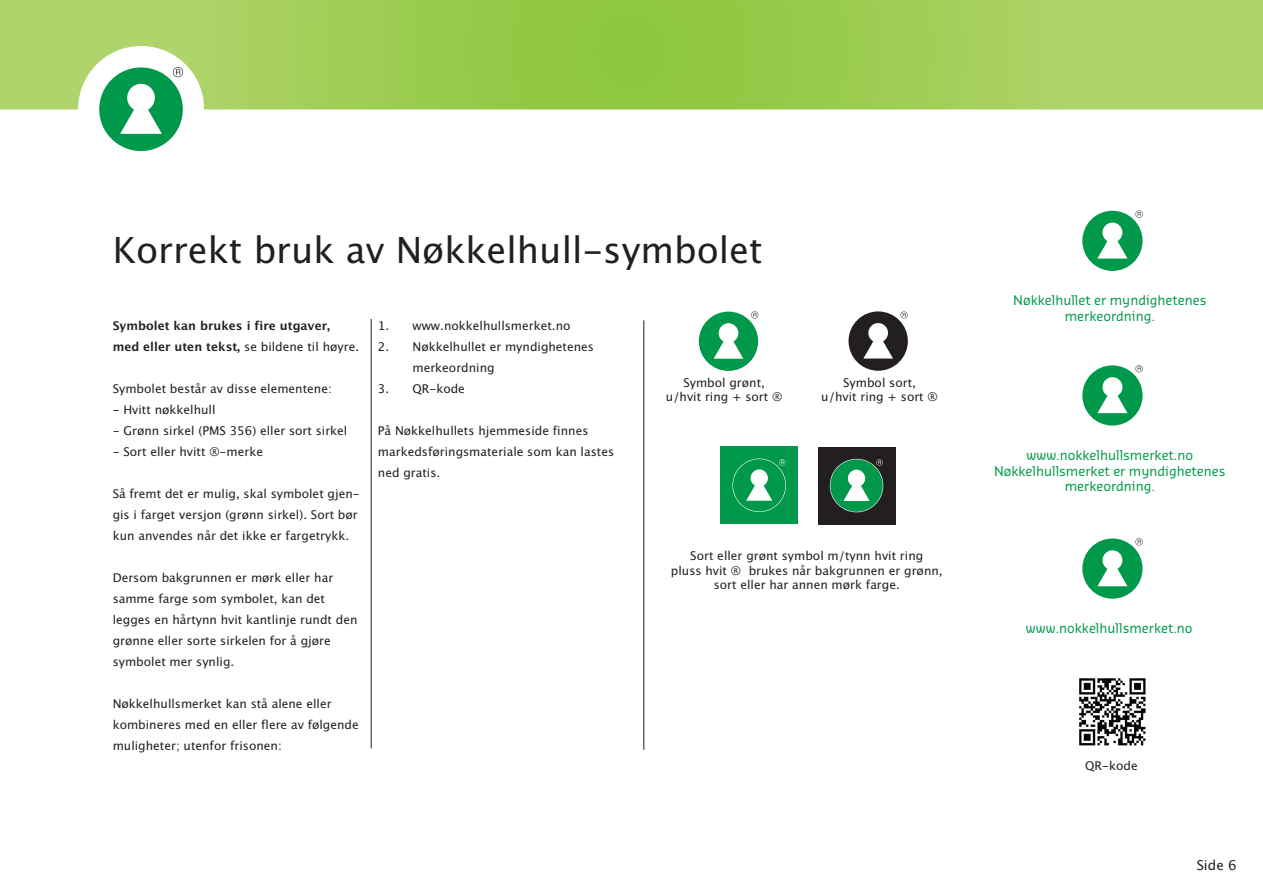
<style>
.page{position:relative;width:1263px;height:893px;background:#fff}
.page>*{position:absolute;margin:0;border:0;box-sizing:border-box;transform-origin:0 0}
.t1{font:36px "Lucida Grande";color:#231f20}
.t2{font:13.5px "Lucida Grande";color:#231f20}
.t3{font:13.05px/15.8px "Sansa";color:#00984a;text-align:center}
.t4{font:12px/21px "Lucida Grande";color:#231f20}
.t5{font:700 12px/21px "Lucida Grande";color:#231f20}
.s1{font-weight:400}
</style>
<div class="page">
<img style="left:0;top:0;width:1263px;height:110px">
<div style="left:78px;top:46px;width:126px;height:126px;background:#fff;border-radius:50%"></div>
<div style="left:99px;top:67px;width:84px;height:84px;background:#00984a;border-radius:50%"></div>
<div style="left:127px;top:84px;width:28px;height:28px;background:#fff;border-radius:50%"></div>
<svg style="left:120px;top:109px;width:42px;height:25px"></svg>
<svg style="left:173px;top:67px;width:10px;height:10px"></svg>
<hr style="left:371px;top:319px;width:1px;height:429px;background:#231f20">
<hr style="left:643px;top:320px;width:1px;height:430px;background:#231f20">
<img style="left:1079px;top:678px;width:67px;height:68px">
<div style="left:1082px;top:211px;width:60px;height:60px;background:#00984a;border-radius:50%"></div>
<div style="left:1102px;top:223px;width:20px;height:19px;background:#fff;border-radius:50%"></div>
<svg style="left:1097px;top:241px;width:30px;height:18px"></svg>
<svg style="left:1135px;top:210px;width:8px;height:8px"></svg>
<div style="left:1082px;top:365px;width:60px;height:61px;background:#00984a;border-radius:50%"></div>
<div style="left:1102px;top:377px;width:20px;height:20px;background:#fff;border-radius:50%"></div>
<svg style="left:1097px;top:395px;width:30px;height:18px"></svg>
<svg style="left:1135px;top:365px;width:8px;height:7px"></svg>
<div style="left:1082px;top:538px;width:60px;height:61px;background:#00984a;border-radius:50%"></div>
<div style="left:1102px;top:550px;width:20px;height:20px;background:#fff;border-radius:50%"></div>
<svg style="left:1097px;top:569px;width:30px;height:17px"></svg>
<svg style="left:1135px;top:538px;width:8px;height:7px"></svg>
<div style="left:818px;top:447px;width:77px;height:77px;background:#231f20"></div>
<svg style="left:830px;top:459px;width:53px;height:53px"></svg>
<div style="left:720px;top:446px;width:78px;height:78px;background:#00984a"></div>
<svg style="left:732px;top:459px;width:54px;height:53px"></svg>
<div style="left:848px;top:311px;width:60px;height:60px;background:#231f20;border-radius:50%"></div>
<div style="left:868px;top:323px;width:20px;height:20px;background:#fff;border-radius:50%"></div>
<svg style="left:863px;top:341px;width:30px;height:17px"></svg>
<svg style="left:900px;top:311px;width:8px;height:8px"></svg>
<div style="left:699px;top:312px;width:59px;height:59px;background:#00984a;border-radius:50%"></div>
<div style="left:719px;top:323px;width:19px;height:20px;background:#fff;border-radius:50%"></div>
<svg style="left:714px;top:341px;width:29px;height:18px"></svg>
<svg style="left:751px;top:311px;width:7px;height:8px"></svg>
<h1 class="t1" style="left:113px;top:235px;width:652px">Korrekt bruk av Nøkkelhull-symbolet</h1>
<p class="t5" style="left:113px;top:316px;width:248px">Symbolet kan brukes i fire utgaver, med eller uten tekst, <span class="s1">se bildene til høyre.</span></p>
<p class="t4" style="left:113px;top:379px;width:221px">Symbolet består av disse elementene:</p>
<p class="t4" style="left:113px;top:400px;width:104px">- Hvitt nøkkelhull</p>
<p class="t4" style="left:113px;top:421px;width:236px">- Grønn sirkel (PMS 356) eller sort sirkel</p>
<p class="t4" style="left:113px;top:442px;width:152px">- Sort eller hvitt ®-merke</p>
<p class="t4" style="left:113px;top:484px;width:249px">Så fremt det er mulig, skal symbolet gjen&shy;gis i farget versjon (grønn sirkel). Sort bør kun anvendes når det ikke er fargetrykk.</p>
<p class="t4" style="left:113px;top:568px;width:246px">Dersom bakgrunnen er mørk eller har samme farge som symbolet, kan det legges en hårtynn hvit kantlinje rundt den grønne eller sorte sirkelen for å gjøre symbolet mer synlig.</p>
<p class="t4" style="left:113px;top:694px;width:248px">Nøkkelhullsmerket kan stå alene eller kombineres med en eller flere av følgende muligheter; utenfor frisonen:</p>
<p class="t4" style="left:378px;top:316px;width:194px">1. www.nokkelhullsmerket.no</p>
<p class="t4" style="left:412px;top:337px;width:183px;text-indent:-35px">2. Nøkkelhullet er myndighetenes merkeordning</p>
<p class="t4" style="left:378px;top:379px;width:88px">3. QR-kode</p>
<p class="t4" style="left:378px;top:421px;width:238px">På Nøkkelhullets hjemmeside finnes markedsføringsmateriale som kan lastes ned gratis.</p>
<p class="t4" style="left:666px;top:376px;width:118px;line-height:14.4px;text-align:center">Symbol grønt, u/hvit ring + sort ®</p>
<p class="t4" style="left:821px;top:376px;width:118px;line-height:14.4px;text-align:center">Symbol sort,<br>u/hvit ring + sort ®</p>
<p class="t4" style="left:671px;top:550px;width:273px;line-height:14.4px;text-align:center">Sort eller grønt symbol m/tynn hvit ring<br>pluss hvit ® brukes når bakgrunnen er grønn, sort eller har annen mørk farge.</p>
<p class="t3" style="left:1013px;top:294px;width:195px">Nøkkelhullet er myndighetenes merkeordning.</p>
<p class="t3" style="left:994px;top:449px;width:233px">www.nokkelhullsmerket.no<br>Nøkkelhullsmerket er myndighetenes merkeordning.</p>
<p class="t3" style="left:1026px;top:622px;width:168px">www.nokkelhullsmerket.no</p>
<p class="t4" style="left:1085px;top:756px;width:54px">QR-kode</p>
<p class="t2" style="left:1197px;top:859px;width:41px">Side 6</p>
</div>
